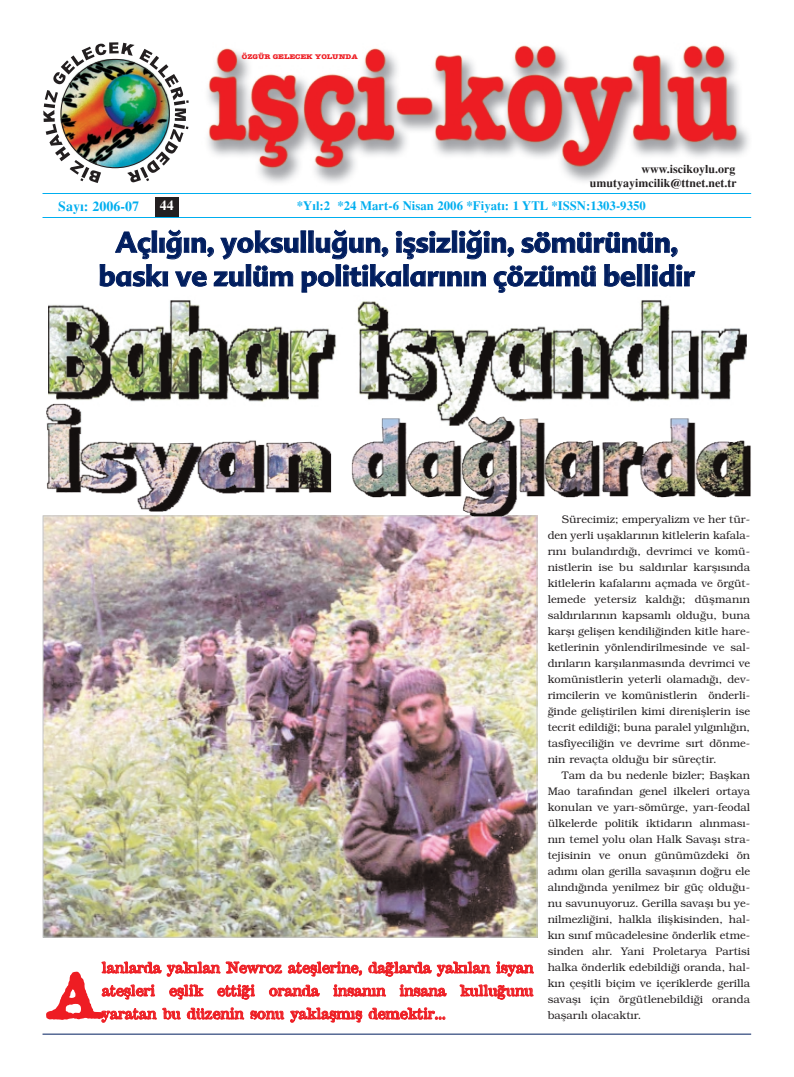
<style>
.page{position:relative;width:794px;height:1077px;background:#fff}
.page>*{position:absolute;margin:0;border:0;box-sizing:border-box;transform-origin:0 0}
.t1{font:64.9px "Attic Turk";color:#ee1d23}
.t2{font:700 28px/33.6px "Adver";color:#011e5f;text-align:center}
.t3{font:16px/23px "Attic Turk";color:#ee1d23;text-align:justify}
.t4{font:14px "Times Turk B";color:#00aeef}
.t5{font:14px "Times Turk B";color:#fff}
.t6{font:12.8px "Times Turk B";color:#00aeef}
.t7{font:12px/14.7px "Times Turk B";color:#231f20;text-align:right}
.t8{font:11px/16px "Bookman Turk";color:#231f20;text-align:justify}
.t9{font:700 6.8px "American Typewriter";color:#ee1d23;scale:1.15 1}
</style>
<div class="page">
<img style="left:207px;top:45px;width:542px;height:138px">
<img style="left:43px;top:42px;width:146px;height:141px">
<img style="left:45px;top:517px;width:491px;height:419px">
<div style="left:155px;top:197px;width:24px;height:19px;background:#231f20"></div>
<hr style="left:43px;top:193px;width:708px;height:1px;background:#00aeef">
<hr style="left:43px;top:217px;width:708px;height:1px;background:#00aeef">
<hr style="left:43px;top:1034px;width:708px;height:1px;background:#011e5f">
<img style="left:48px;top:300px;width:698px;height:116px">
<img style="left:352px;top:416px;width:399px;height:100px">
<img style="left:46px;top:404px;width:285px;height:108px">
<p class="t9" style="left:242px;top:54px;width:102px">ÖZGÜR GELECEK YOLUNDA</p>
<p class="t7" style="left:590px;top:163px;width:149px">www.iscikoylu.org umutyayimcilik@ttnet.net.tr</p>
<p class="t4" style="left:58px;top:201px;width:82px">Say›: 2006-07</p>
<p class="t5" style="left:160px;top:200px;width:15px">44</p>
<p class="t6" style="left:297px;top:200px;width:350px">*Y›l:2 *24 Mart-6 Nisan 2006 *Fiyat›: 1 YTL *ISSN:1303-9350</p>
<h2 class="t2" style="left:99px;top:228px;width:598px">Açl›¤›n, yoksullu¤un, iflsizli¤in, sömürünün, bask› ve zulüm politikalar›n›n çözümü bellidir</h2>
<h1 class="t1" style="left:47px;top:975px;width:57px">A</h1>
<h3 class="t3" style="left:102px;top:958px;width:433px">lanlarda yak›lan Newroz atefllerine, da¤larda yak›lan isyan ateflleri efllik etti¤i oranda insan›n insana kullu¤unu yaratan bu düzenin sonu yaklaflm›fl demektir...</h3>
<p class="t8" style="left:548px;top:513px;width:204px;text-indent:14px">Sürecimiz; emperyalizm ve her tür&shy;den yerli uflaklar›n›n kitlelerin kafala&shy;r›n› buland›rd›¤›, devrimci ve komü&shy;nistlerin ise bu sald›r›lar karfl›s›nda kitlelerin kafalar›n› açmada ve örgüt&shy;lemede yetersiz kald›¤›; düflman›n sald›r›lar›n›n kapsaml› oldu¤u, buna karfl› geliflen kendili¤inden kitle hare&shy;ketlerinin yönlendirilmesinde ve sal&shy;d›r›lar›n karfl›lanmas›nda devrimci ve komünistlerin yeterli olamad›¤›, dev&shy;rimcilerin ve komünistlerin önderli-¤inde gelifltirilen kimi direnifllerin ise tecrit edildi¤i; buna paralel y›lg›nl›¤›n, tasfiyecili¤in ve devrime s›rt dönme&shy;nin revaçta oldu¤u bir süreçtir.</p>
<p class="t8" style="left:548px;top:769px;width:204px;text-indent:14px">Tam da bu nedenle bizler; Baflkan Mao taraf›ndan genel ilkeleri ortaya konulan ve yar›-sömürge, yar›-feodal ülkelerde politik iktidar›n al›nmas›- n›n temel yolu olan Halk Savafl› stra&shy;tejisinin ve onun günümüzdeki ön ad›m› olan gerilla savafl›n›n do¤ru ele al›nd›¤›nda yenilmez bir güç oldu¤u&shy;nu savunuyoruz. Gerilla savafl› bu ye&shy;nilmezli¤ini, halkla iliflkisinden, hal&shy;k›n s›n›f mücadelesine önderlik etme&shy;sinden al›r. Yani Proletarya Partisi halka önderlik edebildi¤i oranda, hal&shy;k›n çeflitli biçim ve içeriklerde gerilla savafl› için örgütlenebildi¤i oranda baflar›l› olacakt›r.</p>
</div>
